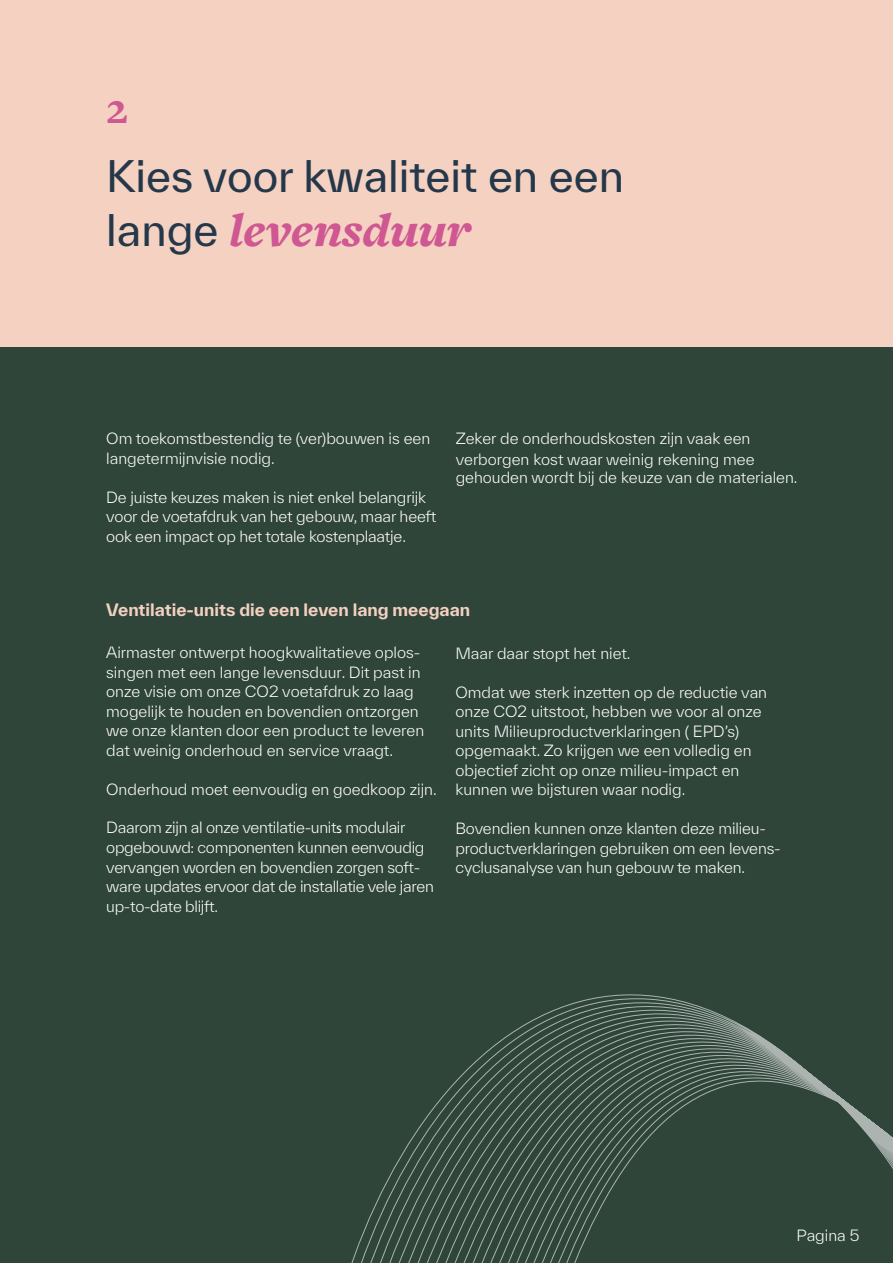
<style>
.page{position:relative;width:893px;height:1263px;background:#fff}
.page>*{position:absolute;margin:0;border:0;box-sizing:border-box;transform-origin:0 0}
.t1{font:italic 900 48px "Freight Text";color:#cf5792}
.t2{font:700 45px "Freight Text Pro";color:#cf5792}
.t3{font:42px "TWK Everett";color:#25384a}
.t4{font:700 16.5px "TWK Everett";color:#f4d1c1}
.t5{font:300 15px/19.5px "TWK Everett";color:#fff}
.t6{font:300 15px/19.6px "TWK Everett";letter-spacing:-.02em;color:#fff}
.s1{font-family:"TWK Everett";font-weight:400;font-style:normal;font-size:42px;color:#25384a}
.s2{font-family:"Myriad Pro";font-weight:400}
</style>
<div class="page">
<div style="left:0;top:338px;width:893px;height:925px;background:#2f453a"></div>
<div style="left:0;top:0;width:893px;height:346px;background:#f4d1c1"></div>
<svg style="left:351px;top:994px;width:542px;height:269px"></svg>
<h2 class="t2" style="left:106px;top:78px;width:23px">2</h2>
<h3 class="t3" style="left:106px;top:147px;width:519px">Kies voor kwaliteit en een</h3>
<h1 class="t1" style="left:106px;top:204px;width:367px"><span class="s1">lange</span> levensduur</h1>
<p class="t5" style="left:106px;top:428px;width:325px">Om toekomstbestendig te (ver)bouwen is een langetermijnvisie nodig.</p>
<p class="t5" style="left:106px;top:487px;width:332px">De juiste keuzes maken is niet enkel belangrijk voor de voetafdruk van het gebouw, maar heeft ook een impact op het totale kostenplaatje.</p>
<p class="t5" style="left:456px;top:427px;width:300px;line-height:21.3px">Zeker de onderhoudskosten zijn vaak een verborgen kost waar weinig rekening mee</p>
<p class="t5" style="left:456px;top:467px;width:343px">gehouden wordt bij de keuze van de materialen.</p>
<p class="t4" style="left:106px;top:598px;width:365px">Ventilatie-units die een leven lang meegaan</p>
<p class="t5" style="left:106px;top:643px;width:319px">Airmaster ontwerpt hoogkwalitatieve oplos&shy;singen met een lange levensduur. Dit past in onze visie om onze CO2 voetafdruk zo laag mogelijk te houden en bovendien ontzorgen we onze klanten door een product te leveren dat weinig onderhoud en service vraagt.</p>
<p class="t5" style="left:106px;top:779px;width:332px">Onderhoud moet eenvoudig en goedkoop zijn.</p>
<p class="t6" style="left:106px;top:818px;width:329px">Daarom zijn al onze ventilatie-unit<span class="s2">s</span> modulair opgebouwd: componenten kunnen eenvoudig vervangen worden en bovendien zorgen soft&shy;ware updates ervoor dat de installatie vele jaren up-to-date blijft.</p>
<p class="t5" style="left:455px;top:643px;width:177px">Maar daar stopt het niet.</p>
<p class="t5" style="left:455px;top:682px;width:313px">Omdat we sterk inzetten op de reductie van onze CO2 uitstoot, hebben we voor al onze units Milieuproductverklaringen ( EPD’s) opgemaakt. Zo krijgen we een volledig en objectief zicht op onze milieu-impact en kunnen we bijsturen waar nodig.</p>
<p class="t5" style="left:455px;top:818px;width:327px">Bovendien kunnen onze klanten deze milieu&shy;productverklaringen gebruiken om een levens&shy;cyclusanalyse van hun gebouw te maken.</p>
<p class="t5" style="left:797px;top:1225px;width:64px">Pagina 5</p>
</div>
